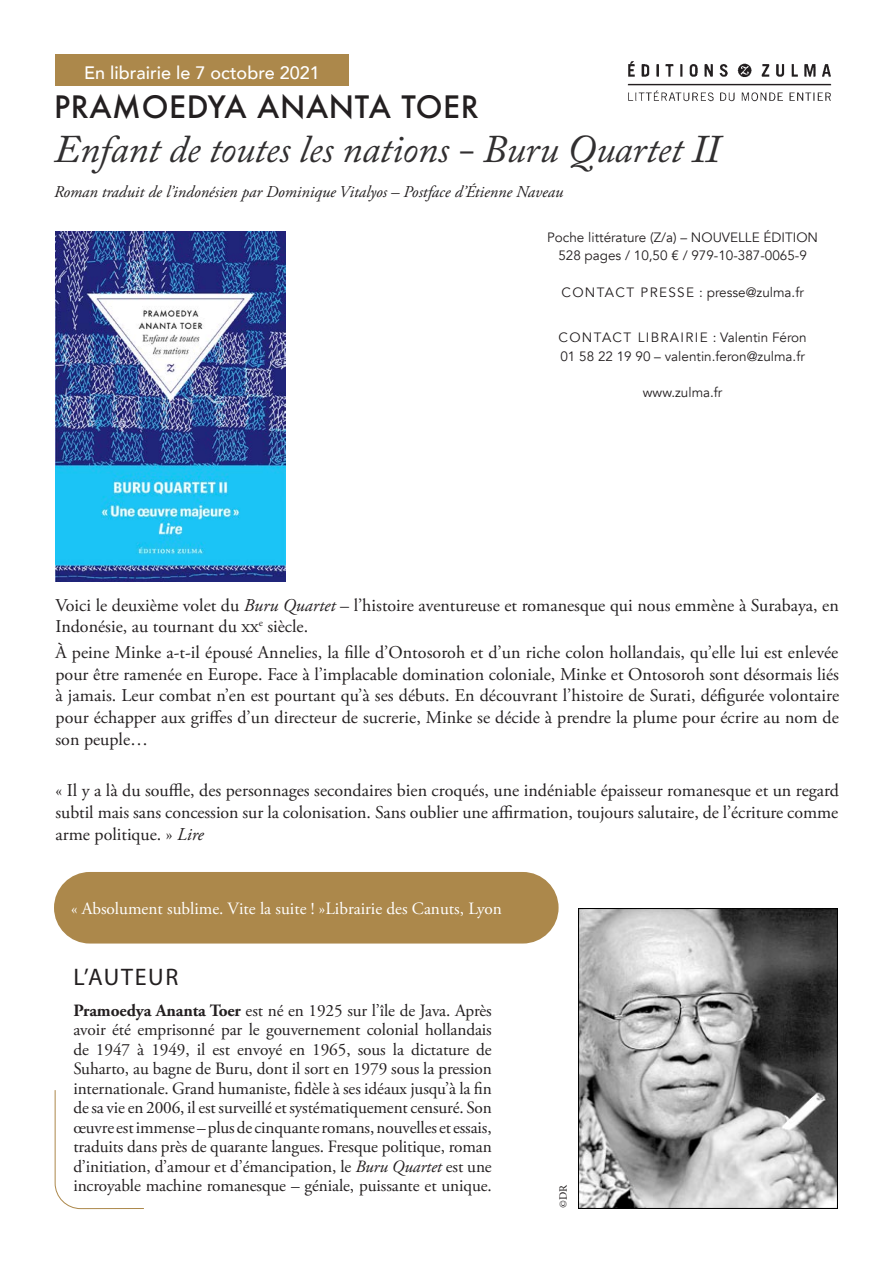
<style>
.page{position:relative;width:893px;height:1263px;background:#fff}
.page>*{position:absolute;margin:0;border:0;box-sizing:border-box;transform-origin:0 0}
.Titre{font:italic 39px "Adobe Caslon Pro";letter-spacing:-.005em;color:#312f30}
.Auteur{font:500 30px "Futura";letter-spacing:.02em;color:#231f20}
.L_auteur{font:24px "Myriad Pro";letter-spacing:.07em;color:#231f20}
.résumé_POCHE{font:18px/21.6px "Adobe Garamond Pro";color:#231f20;text-align:justify}
.Librairie{font:500 18px "Avenir";color:#fff}
.Normal_auteur{font:17.25px/19.5px "Adobe Garamond Pro";letter-spacing:-.005em;color:#231f20;text-align:justify}
.Info_Press_POCHE{font:17.25px "Adobe Garamond Pro";color:#fff}
.Trad{font:italic 16.5px "Adobe Garamond Pro";color:#231f20}
.INfo_Librairie{font:13.5px/18.3px "Avenir";color:#231f20;text-align:center}
.INfo_Librairie-2{font:13.5px "Avenir";letter-spacing:.1em;color:#231f20}
.INfo_Librairie-3{font:13.5px "Avenir";letter-spacing:.03em;color:#231f20}
.t1{font:11.25px "Minion Pro";color:#231f20}
.s1{font-style:italic}
.s2{font-weight:700}
</style>
<div class="page">
<div style="left:56px;top:54px;width:293px;height:31px;background:#ac884b"></div>
<svg style="left:54px;top:1090px;width:90px;height:119px"></svg>
<img style="left:55px;top:232px;width:231px;height:350px">
<img style="left:579px;top:908px;width:258px;height:300px">
<img style="left:627px;top:61px;width:205px;height:41px">
<div style="left:54px;top:872px;width:505px;height:71px;background:#ac884b;border-radius:36px"></div>
<p class="Librairie" style="left:84px;top:57px;width:237px">En librairie le 7 octobre 2021</p>
<p class="Auteur" style="left:54px;top:86px;width:426px">PRAMOEDYA ANANTA TOER</p>
<p class="Titre" style="left:54px;top:125px;width:667px">Enfant de toutes les nations - Buru Quartet II</p>
<p class="Trad" style="left:54px;top:182px;width:511px">Roman traduit de l’indonésien par Dominique Vitalyos – Postface d’Étienne Naveau</p>
<p class="INfo_Librairie" style="left:547px;top:228px;width:272px">Poche littérature (Z/a) – NOUVELLE ÉDITION<br>528 pages / 10,50 € / 979-10-387-0065-9</p>
<p class="INfo_Librairie-3" style="left:561px;top:284px;width:244px">CONTACT PRESSE : presse@zulma.fr</p>
<p class="INfo_Librairie-2" style="left:558px;top:330px;width:250px">CONTACT LIBRAIRIE : Valentin Féron</p>
<p class="INfo_Librairie" style="left:560px;top:347px;width:246px">01 58 22 19 90 – valentin.feron@zulma.fr</p>
<p class="INfo_Librairie" style="left:643px;top:384px;width:81px">www.zulma.fr</p>
<p class="résumé_POCHE" style="left:56px;top:595px;width:785px">Voici le deuxième volet du <span class="s1">Buru Quartet</span> – l’histoire aventureuse et romanesque qui nous emmène à Surabaya, en<br>Indonésie, au tournant du xx<sup>e</sup> siècle.</p>
<p class="résumé_POCHE" style="left:55px;top:642px;width:785px">À peine Minke a-t-il épousé Annelies, la fille d’Ontosoroh et d’un riche colon hollandais, qu’elle lui est enlevée pour être ramenée en Europe. Face à l’implacable domination coloniale, Minke et Ontosoroh sont désormais liés à jamais. Leur combat n’en est pourtant qu’à ses débuts. En découvrant l’histoire de Surati, défigurée volontaire pour échapper aux griffes d’un directeur de sucrerie, Minke se décide à prendre la plume pour écrire au nom de son peuple…</p>
<p class="résumé_POCHE" style="left:55px;top:780px;width:785px">« Il y a là du souffle, des personnages secondaires bien croqués, une indéniable épaisseur romanesque et un regard subtil mais sans concession sur la colonisation. Sans oublier une affirmation, toujours salutaire, de l’écriture comme arme politique. » <span class="s1">Lire</span></p>
<p class="Info_Press_POCHE" style="left:71px;top:898px;width:432px">« Absolument sublime. Vite la suite ! »Librairie des Canuts, Lyon</p>
<p class="L_auteur" style="left:74px;top:962px;width:106px">L’AUTEUR</p>
<p class="Normal_auteur" style="left:73px;top:1001px;width:420px"><span class="s2">Pramoedya Ananta Toer</span> est né en 1925 sur l’île de Java. Après avoir été emprisonné par le gouvernement colonial hollandais de 1947 à 1949, il est envoyé en 1965, sous la dictature de Suharto, au bagne de Buru, dont il sort en 1979 sous la pression internationale. Grand humaniste, fidèle à ses idéaux jusqu’à la fin de sa vie en 2006, il est surveillé et systématiquement censuré. Son œuvre est immense – plus de cinquante romans, nouvelles et essais, traduits dans près de quarante langues. Fresque politique, roman d’initiation, d’amour et d’émancipation, le <span class="s1">Buru Quartet</span> est une incroyable machine romanesque – géniale, puissante et unique.</p>
<p class="t1" style="left:556px;top:1208px;width:25px;rotate:-90deg">©DR</p>
</div>
